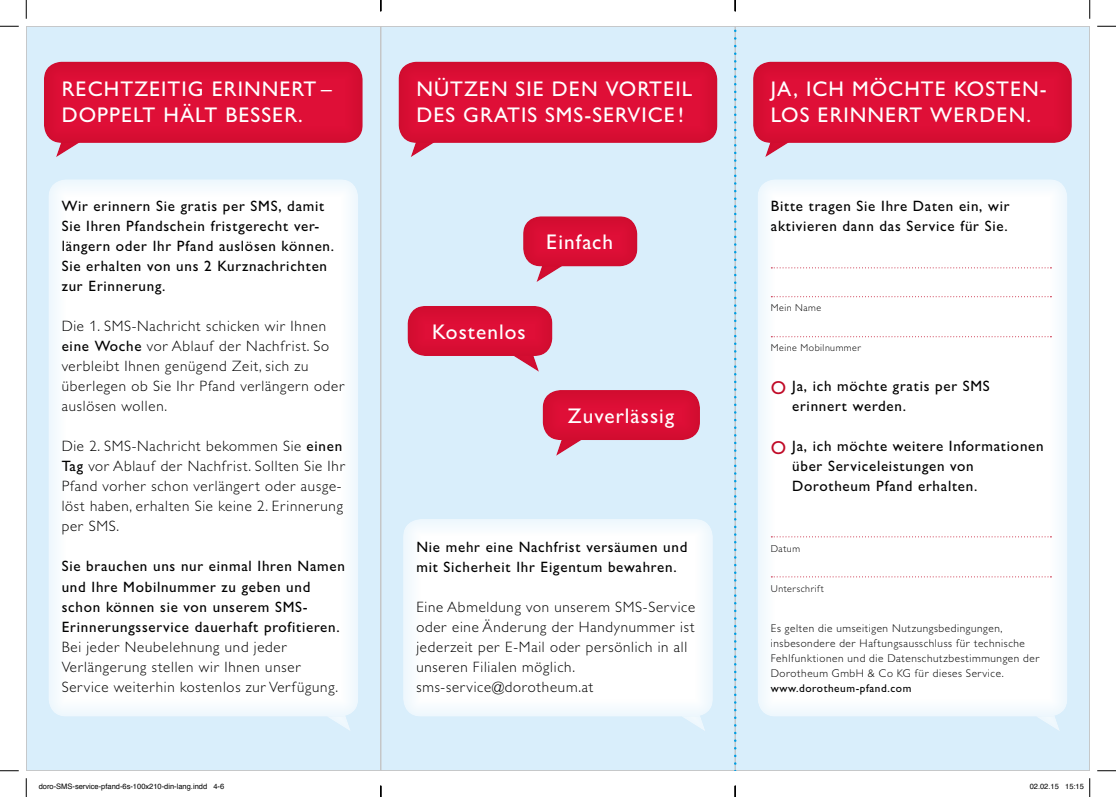
<style>
.page{position:relative;width:1116px;height:797px;background:#fff}
.page>*{position:absolute;margin:0;border:0;box-sizing:border-box;transform-origin:0 0}
.t1{font:500 21.25px/26.2px "Gill Sans MT Pro";letter-spacing:.05em;color:#fff}
.t2{font:300 15px/20px "Gill Sans MT Pro";letter-spacing:.05em;color:#000}
.t3{font:500 15px/20px "Gill Sans MT Pro";letter-spacing:.05em;color:#000}
.t4{font:300 11.25px/15px "Gill Sans MT Pro";letter-spacing:.05em;color:#000}
.t5{font:500 11.25px "Gill Sans MT Pro";letter-spacing:.05em;color:#000}
.t6{font:300 10px "Gill Sans MT Pro";letter-spacing:.05em;color:#000}
.t7{font:7.5px "Helvetica";color:#000}
.s1{font-weight:500}
.s2{font-size:18.75px;color:#c00a27}
</style>
<div class="page">
<div style="left:26px;top:26px;width:1063px;height:744px;background:#d9eefb"></div>
<svg style="left:56px;top:144px;width:21px;height:13px"></svg>
<svg style="left:411px;top:144px;width:21px;height:13px"></svg>
<svg style="left:765px;top:144px;width:21px;height:13px"></svg>
<svg style="left:536px;top:266px;width:28px;height:16px"></svg>
<svg style="left:514px;top:356px;width:25px;height:16px"></svg>
<svg style="left:556px;top:440px;width:26px;height:16px"></svg>
<svg style="left:44px;top:61px;width:319px;height:83px;background:#db153b"></svg>
<svg style="left:398px;top:61px;width:320px;height:83px;background:#db163c"></svg>
<svg style="left:753px;top:61px;width:319px;height:83px;background:#db153b"></svg>
<svg style="left:523px;top:216px;width:115px;height:50px;background:#d81b3f"></svg>
<svg style="left:407px;top:306px;width:146px;height:50px;background:#d8173c"></svg>
<div style="left:541px;top:388px;width:160px;height:52px;background:#d90e34"></div>
<svg style="left:329px;top:717px;width:21px;height:13px"></svg>
<svg style="left:1038px;top:717px;width:22px;height:14px"></svg>
<svg style="left:682px;top:716px;width:23px;height:15px"></svg>
<div style="left:48px;top:178px;width:312px;height:539px;background:#fff"></div>
<div style="left:757px;top:178px;width:312px;height:539px;background:linear-gradient(to right,#fefeff,#fdfeff)"></div>
<svg style="left:403px;top:519px;width:310px;height:197px;background:#fcfdfe"></svg>
<svg style="left:771px;top:267px;width:280px;height:1px"></svg>
<svg style="left:771px;top:296px;width:280px;height:1px"></svg>
<svg style="left:771px;top:336px;width:280px;height:1px"></svg>
<svg style="left:771px;top:536px;width:280px;height:1px"></svg>
<svg style="left:771px;top:576px;width:280px;height:1px"></svg>
<svg style="left:734px;top:26px;width:2px;height:744px"></svg>
<svg style="left:0;top:25px;width:19px;height:2px"></svg>
<svg style="left:1097px;top:25px;width:18px;height:2px"></svg>
<svg style="left:0;top:770px;width:19px;height:1px"></svg>
<svg style="left:1097px;top:770px;width:18px;height:1px"></svg>
<svg style="left:25px;top:0;width:2px;height:19px"></svg>
<svg style="left:25px;top:778px;width:2px;height:19px"></svg>
<svg style="left:1089px;top:0;width:1px;height:19px"></svg>
<svg style="left:1089px;top:778px;width:1px;height:19px"></svg>
<svg style="left:380px;top:785px;width:1px;height:12px"></svg>
<svg style="left:734px;top:0;width:2px;height:11px"></svg>
<svg style="left:734px;top:785px;width:2px;height:12px"></svg>
<h1 class="t1" style="left:62px;top:75px;width:272px">RECHTZEITIG ERINNERT –<br>DOPPELT HÄLT BESSER.</h1>
<h1 class="t1" style="left:416px;top:75px;width:277px">NÜTZEN SIE DEN VORTEIL<br>DES GRATIS SMS-SERVICE!</h1>
<h1 class="t1" style="left:771px;top:75px;width:277px">JA, ICH MÖCHTE KOSTEN-<br>LOS ERINNERT WERDEN.</h1>
<p class="t3" style="left:62px;top:196px;width:274px">Wir erinnern Sie gratis per SMS, damit Sie Ihren Pfandschein fristgerecht ver&shy;längern oder Ihr Pfand auslösen können.<br>Sie erhalten von uns 2 Kurznachrichten zur Erinnerung.</p>
<p class="t2" style="left:62px;top:316px;width:284px">Die 1. SMS-Nachricht schicken wir Ihnen <span class="s1">eine Woche</span> vor Ablauf der Nachfrist. So verbleibt Ihnen genügend Zeit, sich zu überlegen ob Sie Ihr Pfand verlängern oder auslösen wollen.</p>
<p class="t2" style="left:62px;top:436px;width:285px">Die 2. SMS-Nachricht bekommen Sie <span class="s1">einen Tag</span> vor Ablauf der Nachfrist. Sollten Sie Ihr Pfand vorher schon verlängert oder ausge&shy;löst haben, erhalten Sie keine 2. Erinnerung per SMS.</p>
<p class="t3" style="left:62px;top:556px;width:285px">Sie brauchen uns nur einmal Ihren Namen und Ihre Mobilnummer zu geben und schon können sie von unserem SMS-Erinnerungsservice dauerhaft profitieren.</p>
<p class="t2" style="left:62px;top:636px;width:278px">Bei jeder Neubelehnung und jeder<br>Verlängerung stellen wir Ihnen unser<br>Service weiterhin kostenlos zur Verfügung.</p>
<h1 class="t1" style="left:546px;top:228px;width:68px">Einfach</h1>
<h1 class="t1" style="left:432px;top:318px;width:95px">Kostenlos</h1>
<h1 class="t1" style="left:568px;top:402px;width:108px">Zuverlässig</h1>
<p class="t3" style="left:416px;top:536px;width:272px">Nie mehr eine Nachfrist versäumen und mit Sicherheit Ihr Eigentum bewahren.</p>
<p class="t2" style="left:416px;top:596px;width:280px">Eine Abmeldung von unserem SMS-Service oder eine Änderung der Handynummer ist jederzeit per E-Mail oder persönlich in all unseren Filialen möglich. sms-service@dorotheum.at</p>
<p class="t3" style="left:771px;top:196px;width:240px">Bitte tragen Sie Ihre Daten ein, wir aktivieren dann das Service für Sie.</p>
<p class="t6" style="left:771px;top:302px;width:52px">Mein Name</p>
<p class="t6" style="left:771px;top:342px;width:92px">Meine Mobilnummer</p>
<p class="t3" style="left:792px;top:376px;width:199px;text-indent:-21px"><span class="s2">O</span> Ja, ich möchte gratis per SMS erinnert werden.</p>
<p class="t3" style="left:792px;top:436px;width:253px;text-indent:-21px"><span class="s2">O</span> Ja, ich möchte weitere Informationen über Serviceleistungen von<br>Dorotheum Pfand erhalten.</p>
<p class="t6" style="left:771px;top:542px;width:31px">Datum</p>
<p class="t6" style="left:771px;top:582px;width:54px">Unterschrift</p>
<p class="t4" style="left:771px;top:620px;width:270px">Es gelten die umseitigen Nutzungsbedingungen, insbesondere der Haftungsausschluss für technische Fehlfunktionen und die Datenschutzbestimmungen der Dorotheum GmbH &amp; Co KG für dieses Service.</p>
<p class="t5" style="left:771px;top:681px;width:142px">www.dorotheum-pfand.com</p>
<p class="t7" style="left:39px;top:781px;width:187px">doro-SMS-service-pfand-6s-100x210-din-lang.indd 4-6</p>
<p class="t7" style="left:1029px;top:781px;width:56px">02.02.15 15:15</p>
</div>
